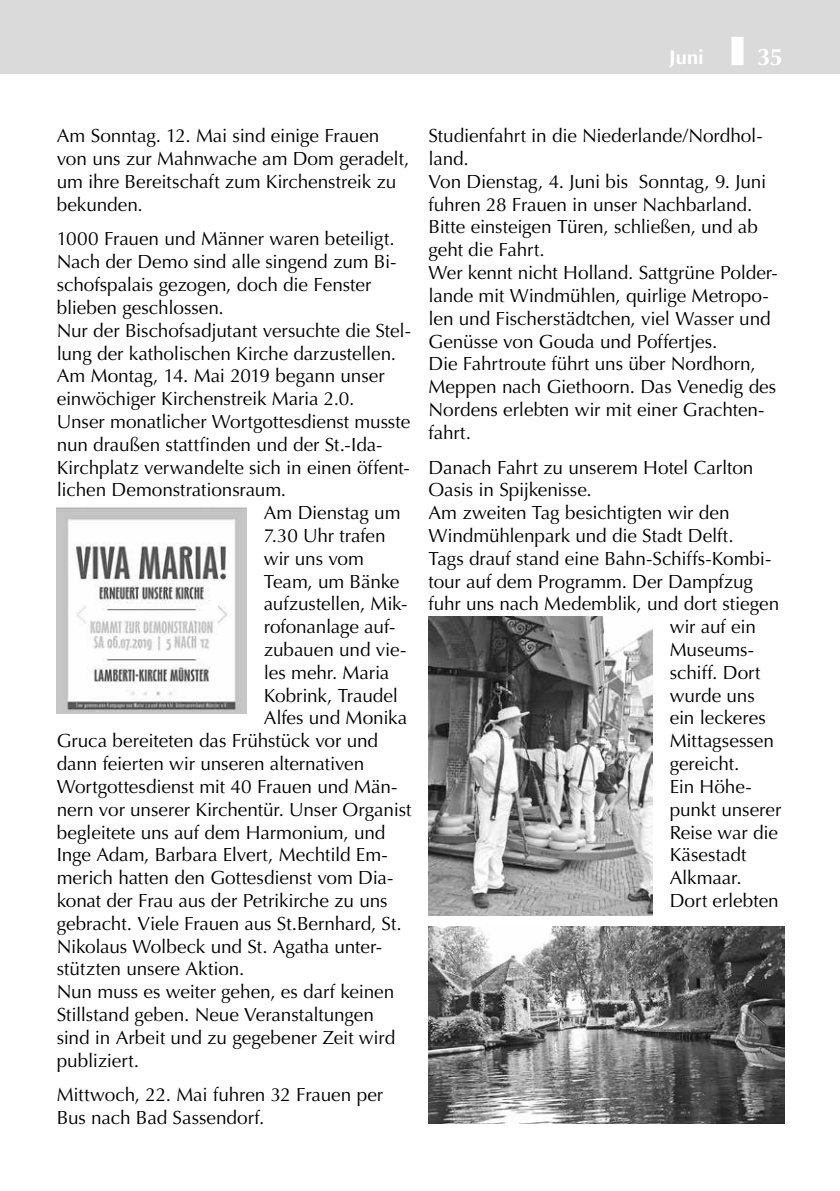
<style>
.page{position:relative;width:840px;height:1191px;background:#fff}
.page>*{position:absolute;margin:0;border:0;box-sizing:border-box;transform-origin:0 0}
.t1{font:700 24px "Optima";color:#fff}
.t2{font:700 20px "Optima";color:#fff}
.t3{font:19px/22.8px "Optima";letter-spacing:-.005em;color:#000}
</style>
<div class="page">
<div style="left:0;top:0;width:839px;height:74px;background:#dadada"></div>
<div style="left:731px;top:37px;width:12px;height:28px;background:#fff"></div>
<img style="left:57px;top:507px;width:189px;height:206px">
<img style="left:428px;top:927px;width:356px;height:196px">
<img style="left:428px;top:617px;width:224px;height:298px">
<p class="t2" style="left:668px;top:45px;width:36px">Juni</p>
<p class="t1" style="left:756px;top:43px;width:28px">35</p>
<p class="t3" style="left:57px;top:125px;width:354px">Am Sonntag. 12. Mai sind einige Frauen von uns zur Mahnwache am Dom geradelt, um ihre Bereitschaft zum Kirchenstreik zu bekunden.</p>
<p class="t3" style="left:57px;top:228px;width:339px">1000 Frauen und Männer waren beteiligt.</p>
<p class="t3" style="left:57px;top:251px;width:341px">Nach der Demo sind alle singend zum Bi-</p>
<p class="t3" style="left:57px;top:273px;width:316px">schofspalais gezogen, doch die Fenster</p>
<p class="t3" style="left:57px;top:296px;width:168px">blieben geschlossen.</p>
<p class="t3" style="left:57px;top:319px;width:355px">Nur der Bischofsadjutant versuchte die Stel-</p>
<p class="t3" style="left:57px;top:342px;width:341px">lung der katholischen Kirche darzustellen.</p>
<p class="t3" style="left:57px;top:365px;width:329px">Am Montag, 14. Mai 2019 begann unser</p>
<p class="t3" style="left:57px;top:387px;width:299px">einwöchiger Kirchenstreik Maria 2.0.</p>
<p class="t3" style="left:57px;top:410px;width:355px">Unser monatlicher Wortgottesdienst musste</p>
<p class="t3" style="left:57px;top:433px;width:327px">nun draußen stattfinden und der St.-Ida-</p>
<p class="t3" style="left:57px;top:456px;width:354px">Kirchplatz verwandelte sich in einen öffent-</p>
<p class="t3" style="left:57px;top:479px;width:231px">lichen Demonstrationsraum.</p>
<p class="t3" style="left:263px;top:501px;width:138px">Am Dienstag um</p>
<p class="t3" style="left:263px;top:524px;width:123px">7.30 Uhr trafen</p>
<p class="t3" style="left:263px;top:547px;width:102px">wir uns vom</p>
<p class="t3" style="left:263px;top:570px;width:137px">Team, um Bänke</p>
<p class="t3" style="left:263px;top:593px;width:145px">aufzustellen, Mik-</p>
<p class="t3" style="left:263px;top:615px;width:133px">rofonanlage auf-</p>
<p class="t3" style="left:263px;top:638px;width:144px">zubauen und vie-</p>
<p class="t3" style="left:263px;top:661px;width:127px">les mehr. Maria</p>
<p class="t3" style="left:263px;top:684px;width:136px">Kobrink, Traudel</p>
<p class="t3" style="left:263px;top:707px;width:145px">Alfes und Monika</p>
<p class="t3" style="left:57px;top:729px;width:323px">Gruca bereiteten das Frühstück vor und</p>
<p class="t3" style="left:57px;top:752px;width:309px">dann feierten wir unseren alternativen</p>
<p class="t3" style="left:57px;top:775px;width:342px">Wortgottesdienst mit 40 Frauen und Män-</p>
<p class="t3" style="left:57px;top:798px;width:356px">nern vor unserer Kirchentür. Unser Organist</p>
<p class="t3" style="left:57px;top:821px;width:330px">begleitete uns auf dem Harmonium, und</p>
<p class="t3" style="left:57px;top:843px;width:332px">Inge Adam, Barbara Elvert, Mechtild Em-</p>
<p class="t3" style="left:57px;top:866px;width:338px">merich hatten den Gottesdienst vom Dia-</p>
<p class="t3" style="left:57px;top:889px;width:332px">konat der Frau aus der Petrikirche zu uns</p>
<p class="t3" style="left:57px;top:912px;width:346px">gebracht. Viele Frauen aus St.Bernhard, St.</p>
<p class="t3" style="left:57px;top:935px;width:326px">Nikolaus Wolbeck und St. Agatha unter-</p>
<p class="t3" style="left:57px;top:957px;width:189px">stützten unsere Aktion.</p>
<p class="t3" style="left:57px;top:980px;width:339px">Nun muss es weiter gehen, es darf keinen</p>
<p class="t3" style="left:57px;top:1003px;width:318px">Stillstand geben. Neue Veranstaltungen</p>
<p class="t3" style="left:57px;top:1026px;width:340px">sind in Arbeit und zu gegebener Zeit wird</p>
<p class="t3" style="left:57px;top:1049px;width:84px">publiziert.</p>
<p class="t3" style="left:57px;top:1083px;width:328px">Mittwoch, 22. Mai fuhren 32 Frauen per<br>Bus nach Bad Sassendorf.</p>
<p class="t3" style="left:428px;top:125px;width:350px">Studienfahrt in die Niederlande/Nordhol&shy;land.<br>Von Dienstag, 4. Juni bis Sonntag, 9. Juni fuhren 28 Frauen in unser Nachbarland.<br>Bitte einsteigen Türen, schließen, und ab geht die Fahrt.<br>Wer kennt nicht Holland. Sattgrüne Polder&shy;lande mit Windmühlen, quirlige Metropo&shy;len und Fischerstädtchen, viel Wasser und Genüsse von Gouda und Poffertjes.<br>Die Fahrtroute führt uns über Nordhorn, Meppen nach Giethoorn. Das Venedig des Nordens erlebten wir mit einer Grachten&shy;fahrt.</p>
<p class="t3" style="left:428px;top:456px;width:326px">Danach Fahrt zu unserem Hotel Carlton</p>
<p class="t3" style="left:428px;top:479px;width:165px">Oasis in Spijkenisse.</p>
<p class="t3" style="left:428px;top:501px;width:302px">Am zweiten Tag besichtigten wir den</p>
<p class="t3" style="left:428px;top:524px;width:306px">Windmühlenpark und die Stadt Delft.</p>
<p class="t3" style="left:428px;top:547px;width:344px">Tags drauf stand eine Bahn-Schiffs-Kombi-</p>
<p class="t3" style="left:428px;top:570px;width:326px">tour auf dem Programm. Der Dampfzug</p>
<p class="t3" style="left:428px;top:593px;width:352px">fuhr uns nach Medemblik, und dort stiegen</p>
<p class="t3" style="left:669px;top:615px;width:88px">wir auf ein</p>
<p class="t3" style="left:669px;top:638px;width:86px">Museums-</p>
<p class="t3" style="left:669px;top:661px;width:92px">schiff. Dort</p>
<p class="t3" style="left:669px;top:684px;width:86px">wurde uns</p>
<p class="t3" style="left:669px;top:707px;width:97px">ein leckeres</p>
<p class="t3" style="left:669px;top:729px;width:106px">Mittagsessen</p>
<p class="t3" style="left:669px;top:752px;width:71px">gereicht.</p>
<p class="t3" style="left:669px;top:775px;width:83px">Ein Höhe-</p>
<p class="t3" style="left:669px;top:798px;width:113px">punkt unserer</p>
<p class="t3" style="left:669px;top:821px;width:110px">Reise war die</p>
<p class="t3" style="left:669px;top:843px;width:78px">Käsestadt</p>
<p class="t3" style="left:669px;top:866px;width:73px">Alkmaar.</p>
<p class="t3" style="left:669px;top:889px;width:110px">Dort erlebten</p>
</div>
